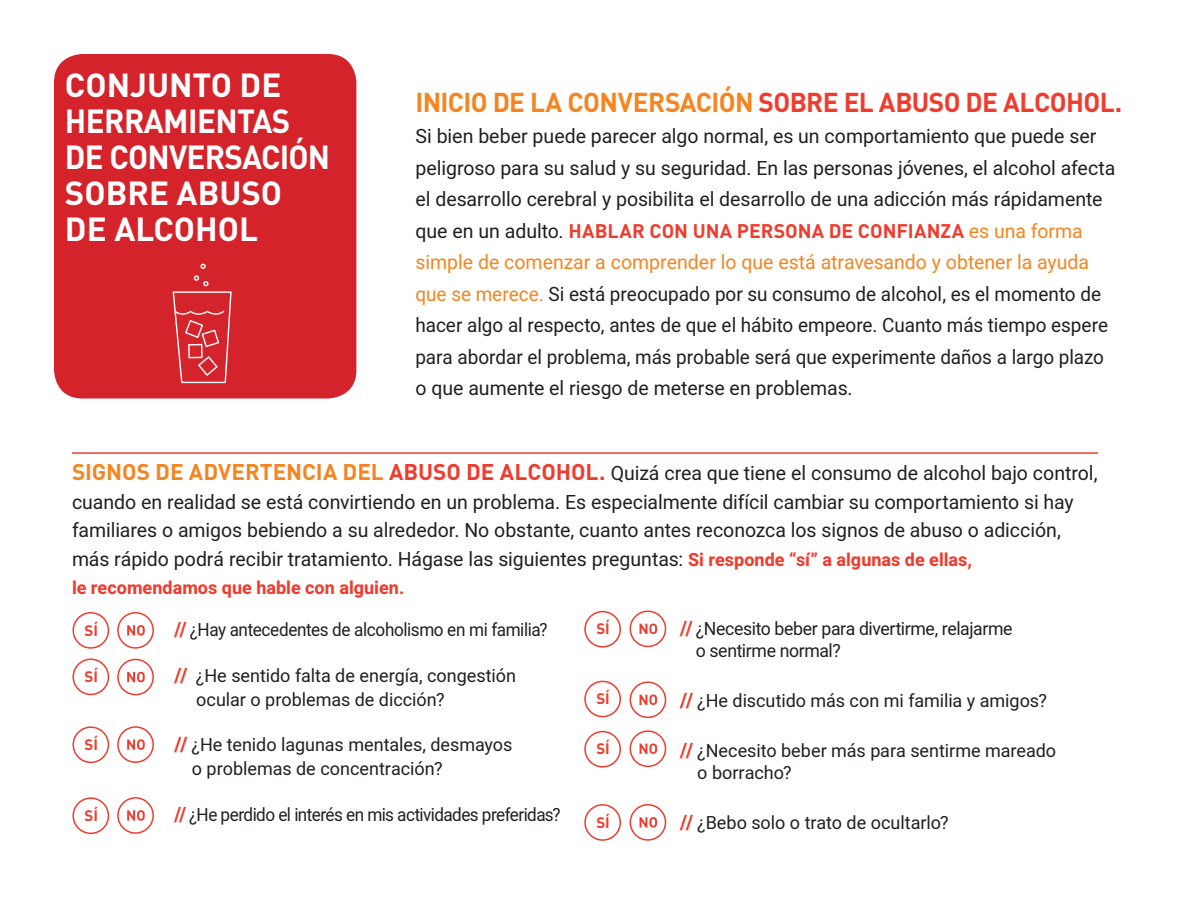
<style>
.page{position:relative;width:1188px;height:918px;background:#fff}
.page>*{position:absolute;margin:0;border:0;box-sizing:border-box;transform-origin:0 0}
.t1{font:700 33px/36px "DIN";letter-spacing:-.02em;color:#fff}
.t2{font:700 27px "DIN";letter-spacing:-.025em;color:#f58520}
.t3{font:19.5px/31.5px "Heebo";color:#231f20}
.t4{font:18px/24px "Heebo";letter-spacing:-.005em;color:#231f20}
.t5{font:18px "Heebo";letter-spacing:-.035em;color:#231f20;scale:.95 1}
.t6{font:18px "Heebo";letter-spacing:-.005em;color:#231f20;scale:.95 1}
.t7{font:700 18px "Heebo";color:#ef3c2e}
.t8{font:700 15px "DIN";color:#ef3c2e}
.s1{color:#ef3c2e}
.s2{font-family:"DIN";font-weight:700;color:#ef3c2e}
.s3{color:#f58520}
.s4{font-family:"DIN";font-weight:700;font-size:22.5px;color:#f58520}
.s5{font-family:"DIN";font-weight:700;font-size:22.5px;color:#ef3c2e}
.s6{font-weight:700;font-size:18px;color:#ef3c2e}
</style>
<div class="page">
<div style="left:54px;top:54px;width:302px;height:345px;background:#d5232b;border-radius:28px"></div>
<svg style="left:200px;top:264px;width:6px;height:5px"></svg>
<svg style="left:173px;top:275px;width:59px;height:108px"></svg>
<hr style="left:72px;top:452px;width:1026px;height:2px;background:#ef3c2e">
<div style="left:117px;top:612px;width:37px;height:37px;border:2px solid #ef3c2e;border-radius:50%"></div>
<div style="left:630px;top:611px;width:36px;height:36px;border:2px solid #ef3c2e;border-radius:50%"></div>
<div style="left:630px;top:681px;width:36px;height:37px;border:2px solid #ef3c2e;border-radius:50%"></div>
<div style="left:630px;top:730px;width:36px;height:37px;border:2px solid #ef3c2e;border-radius:50%"></div>
<div style="left:630px;top:804px;width:36px;height:37px;border:2px solid #ef3c2e;border-radius:50%"></div>
<div style="left:117px;top:659px;width:37px;height:36px;border:2px solid #ef3c2e;border-radius:50%"></div>
<div style="left:117px;top:726px;width:37px;height:37px;border:2px solid #ef3c2e;border-radius:50%"></div>
<div style="left:117px;top:797px;width:37px;height:37px;border:2px solid #ef3c2e;border-radius:50%"></div>
<svg style="left:127px;top:625px;width:18px;height:11px"></svg>
<svg style="left:640px;top:624px;width:17px;height:10px"></svg>
<svg style="left:640px;top:695px;width:17px;height:10px"></svg>
<svg style="left:640px;top:743px;width:17px;height:11px"></svg>
<svg style="left:640px;top:817px;width:17px;height:11px"></svg>
<svg style="left:127px;top:672px;width:18px;height:10px"></svg>
<svg style="left:127px;top:739px;width:18px;height:11px"></svg>
<svg style="left:127px;top:810px;width:18px;height:11px"></svg>
<div style="left:72px;top:612px;width:37px;height:37px;border:2px solid #ef3c2e;border-radius:50%"></div>
<div style="left:72px;top:659px;width:37px;height:36px;border:2px solid #ef3c2e;border-radius:50%"></div>
<div style="left:72px;top:726px;width:37px;height:37px;border:2px solid #ef3c2e;border-radius:50%"></div>
<div style="left:72px;top:797px;width:37px;height:37px;border:2px solid #ef3c2e;border-radius:50%"></div>
<div style="left:584px;top:804px;width:37px;height:37px;border:2px solid #ef3c2e;border-radius:50%"></div>
<div style="left:584px;top:731px;width:37px;height:37px;border:2px solid #ef3c2e;border-radius:50%"></div>
<div style="left:584px;top:681px;width:37px;height:36px;border:2px solid #ef3c2e;border-radius:50%"></div>
<div style="left:584px;top:611px;width:37px;height:37px;border:2px solid #ef3c2e;border-radius:50%"></div>
<p class="t1" style="left:65px;top:65px;width:267px">CONJUNTO DE<br>HERRAMIENTAS<br>DE CONVERSACIÓN<br>SOBRE ABUSO<br>DE ALCOHOL</p>
<p class="t2" style="left:416px;top:84px;width:708px">INICIO DE LA CONVERSACIÓN <span class="s1">SOBRE EL ABUSO DE ALCOHOL.</span></p>
<p class="t3" style="left:415px;top:121px;width:701px">Si bien beber puede parecer algo normal, es un comportamiento que puede ser peligroso para su salud y su seguridad. En las personas jóvenes, el alcohol afecta el desarrollo cerebral y posibilita el desarrollo de una adicción más rápidamente que en un adulto. <span class="s2">HABLAR CON UNA PERSONA DE CONFIANZA</span> <span class="s3">es una forma simple de comenzar a comprender lo que está atravesando y obtener la ayuda que se merece.</span> Si está preocupado por su consumo de alcohol, es el momento de hacer algo al respecto, antes de que el hábito empeore. Cuanto más tiempo espere para abordar el problema, más probable será que experimente daños a largo plazo o que aumente el riesgo de meterse en problemas.</p>
<p class="t3" style="left:72px;top:459px;width:1027px;line-height:28.5px"><span class="s4">SIGNOS DE ADVERTENCIA DEL</span> <span class="s5">ABUSO DE ALCOHOL.</span> Quizá crea que tiene el consumo de alcohol bajo control, cuando en realidad se está convirtiendo en un problema. Es especialmente difícil cambiar su comportamiento si hay familiares o amigos bebiendo a su alrededor. No obstante, cuanto antes reconozca los signos de abuso o adicción, más rápido podrá recibir tratamiento. Hágase las siguientes preguntas: <span class="s6">Si responde “sí” a algunas de ellas,</span></p>
<p class="t7" style="left:72px;top:575px;width:334px">le recomendamos que hable con alguien.</p>
<p class="t6" style="left:174px;top:617px;width:395px"><span class="s2">//</span> ¿Hay antecedentes de alcoholismo en mi familia?</p>
<p class="t4" style="left:196px;top:663px;width:321px;text-indent:-22px"><span class="s2">//</span> ¿He sentido falta de energía, congestión ocular o problemas de dicción?</p>
<p class="t4" style="left:192px;top:733px;width:322px;text-indent:-18px"><span class="s2">//</span> ¿He tenido lagunas mentales, desmayos o problemas de concentración?</p>
<p class="t5" style="left:174px;top:802px;width:409px"><span class="s2">//</span> ¿He perdido el interés en mis actividades preferidas?</p>
<p class="t8" style="left:596px;top:619px;width:15px">SÍ</p>
<p class="t4" style="left:696px;top:618px;width:318px;line-height:21.6px;text-indent:-16px"><span class="s2">//</span> ¿Necesito beber para divertirme, relajarme o sentirme normal?</p>
<p class="t4" style="left:680px;top:688px;width:369px"><span class="s2">//</span> ¿He discutido más con mi familia y amigos?</p>
<p class="t4" style="left:697px;top:740px;width:360px;line-height:21.6px;text-indent:-18px"><span class="s2">//</span> ¿Necesito beber más para sentirme mareado o borracho?</p>
<p class="t4" style="left:680px;top:810px;width:271px"><span class="s2">//</span> ¿Bebo solo o trato de ocultarlo?</p>
<p class="t8" style="left:85px;top:620px;width:15px">SÍ</p>
<p class="t8" style="left:85px;top:667px;width:15px">SÍ</p>
<p class="t8" style="left:596px;top:689px;width:15px">SÍ</p>
<p class="t8" style="left:85px;top:735px;width:15px">SÍ</p>
<p class="t8" style="left:596px;top:739px;width:15px">SÍ</p>
<p class="t8" style="left:85px;top:806px;width:15px">SÍ</p>
<p class="t8" style="left:596px;top:813px;width:15px">SÍ</p>
</div>
